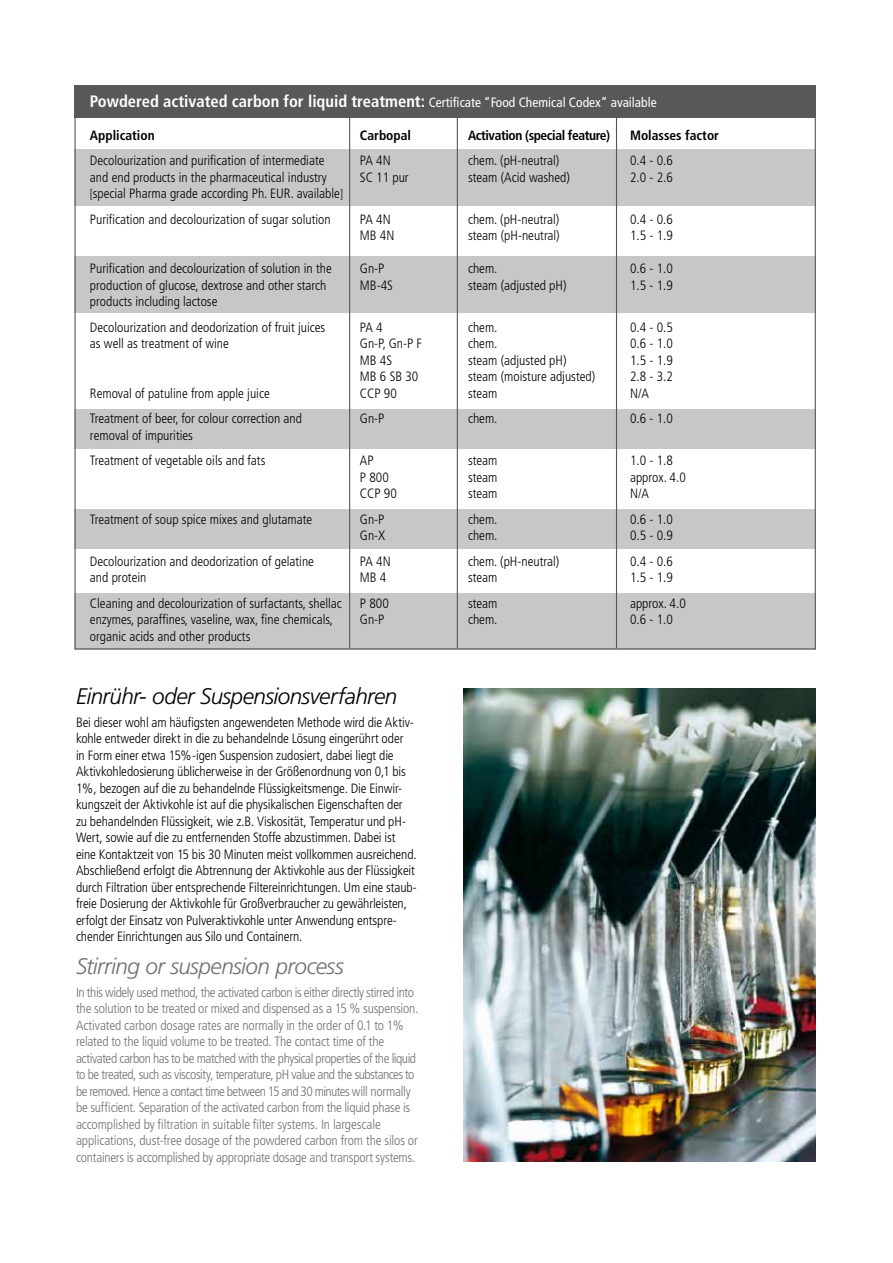
<style>
.page{position:relative;width:893px;height:1263px;background:#fff}
.page>*{position:absolute;margin:0;border:0;box-sizing:border-box;transform-origin:0 0}
.t1{font:italic 300 22.5px "Frutiger";letter-spacing:-.025em;color:#000}
.t2{font:italic 300 22.5px "Frutiger";letter-spacing:-.025em;color:#707172}
.t3{font:700 condensed 16.5px "Frutiger";color:#fff}
.t4{font:300 condensed 13.5px/16.5px "Frutiger";color:#000}
.t5{font:300 condensed 13.5px/16.5px "Frutiger";letter-spacing:-.02em;color:#707172}
.t6{font:700 condensed 13.5px "Frutiger";color:#000}
.t7{font:700 condensed 13.5px "Frutiger";letter-spacing:-.03em;color:#000}
.s1{font-weight:400;font-size:13.5px}
.s2{font-size:12px}
</style>
<div class="page">
<img style="left:463px;top:689px;width:353px;height:473px">
<div style="left:75px;top:592px;width:741px;height:57px;background:#c6c7c8"></div>
<div style="left:75px;top:509px;width:741px;height:40px;background:#c6c7c8"></div>
<div style="left:75px;top:409px;width:741px;height:40px;background:#c6c7c8"></div>
<div style="left:75px;top:256px;width:741px;height:57px;background:#c6c7c8"></div>
<div style="left:75px;top:149px;width:741px;height:57px;background:#c6c7c8"></div>
<div style="left:75px;top:85px;width:741px;height:32px;background:#58585a"></div>
<hr style="left:349px;top:116px;width:1px;height:532px;background:#58585a">
<hr style="left:457px;top:116px;width:1px;height:532px;background:#58585a">
<hr style="left:616px;top:116px;width:1px;height:532px;background:#58585a">
<p class="t3" style="left:90px;top:91px;width:568px">Powdered activated carbon for liquid treatment: <span class="s1">Certificate “Food Chemical Codex“ available</span></p>
<p class="t6" style="left:90px;top:127px;width:66px">Application</p>
<p class="t6" style="left:360px;top:127px;width:53px">Carbopal</p>
<p class="t7" style="left:468px;top:127px;width:144px">Activation (special feature)</p>
<p class="t6" style="left:630px;top:127px;width:91px">Molasses factor</p>
<p class="t4" style="left:90px;top:152px;width:236px">Decolourization and purification of intermediate</p>
<p class="t4" style="left:360px;top:152px;width:32px">PA 4N</p>
<p class="t4" style="left:468px;top:152px;width:93px">chem. (pH-neutral)</p>
<p class="t4" style="left:630px;top:152px;width:44px">0.4 - 0.6</p>
<p class="t4" style="left:90px;top:169px;width:238px">and end products in the pharmaceutical industry</p>
<p class="t4" style="left:360px;top:169px;width:50px">SC 11 pur</p>
<p class="t4" style="left:468px;top:169px;width:103px">steam (Acid washed)</p>
<p class="t4" style="left:630px;top:169px;width:44px">2.0 - 2.6</p>
<p class="t4" style="left:90px;top:181px;width:255px;line-height:25.5px"><span class="s2">[</span>special Pharma grade according Ph. EUR. available<span class="s2">]<br></span>Purification and decolourization of sugar solution</p>
<p class="t4" style="left:360px;top:211px;width:32px">PA 4N</p>
<p class="t4" style="left:468px;top:211px;width:93px">chem. (pH-neutral)</p>
<p class="t4" style="left:630px;top:211px;width:44px">0.4 - 0.6</p>
<p class="t4" style="left:360px;top:227px;width:36px">MB 4N</p>
<p class="t4" style="left:468px;top:227px;width:93px">steam (pH-neutral)</p>
<p class="t4" style="left:630px;top:227px;width:44px">1.5 - 1.9</p>
<p class="t4" style="left:90px;top:260px;width:243px">Purification and decolourization of solution in the</p>
<p class="t4" style="left:360px;top:260px;width:26px">Gn-P</p>
<p class="t4" style="left:468px;top:260px;width:31px">chem.</p>
<p class="t4" style="left:630px;top:260px;width:44px">0.6 - 1.0</p>
<p class="t4" style="left:90px;top:277px;width:238px">production of glucose, dextrose and other starch</p>
<p class="t4" style="left:360px;top:277px;width:34px">MB-4S</p>
<p class="t4" style="left:468px;top:277px;width:100px">steam (adjusted pH)</p>
<p class="t4" style="left:630px;top:277px;width:44px">1.5 - 1.9</p>
<p class="t4" style="left:90px;top:289px;width:237px;line-height:25.5px">products including lactose<br>Decolourization and deodorization of fruit juices</p>
<p class="t4" style="left:360px;top:319px;width:24px">PA 4</p>
<p class="t4" style="left:468px;top:319px;width:31px">chem.</p>
<p class="t4" style="left:630px;top:319px;width:44px">0.4 - 0.5</p>
<p class="t4" style="left:90px;top:335px;width:140px">as well as treatment of wine</p>
<p class="t4" style="left:360px;top:335px;width:63px">Gn-P, Gn-P F</p>
<p class="t4" style="left:468px;top:335px;width:31px">chem.</p>
<p class="t4" style="left:630px;top:335px;width:44px">0.6 - 1.0</p>
<p class="t4" style="left:360px;top:352px;width:34px">MB 4S</p>
<p class="t4" style="left:468px;top:352px;width:100px">steam (adjusted pH)</p>
<p class="t4" style="left:630px;top:352px;width:44px">1.5 - 1.9</p>
<p class="t4" style="left:360px;top:368px;width:60px">MB 6 SB 30</p>
<p class="t4" style="left:468px;top:368px;width:129px">steam (moisture adjusted)</p>
<p class="t4" style="left:630px;top:368px;width:44px">2.8 - 3.2</p>
<p class="t4" style="left:90px;top:385px;width:181px">Removal of patuline from apple juice</p>
<p class="t4" style="left:360px;top:385px;width:38px">CCP 90</p>
<p class="t4" style="left:468px;top:385px;width:31px">steam</p>
<p class="t4" style="left:630px;top:385px;width:21px">N/A</p>
<p class="t4" style="left:90px;top:410px;width:214px">Treatment of beer, for colour correction and</p>
<p class="t4" style="left:360px;top:410px;width:26px">Gn-P</p>
<p class="t4" style="left:468px;top:410px;width:31px">chem.</p>
<p class="t4" style="left:630px;top:410px;width:44px">0.6 - 1.0</p>
<p class="t4" style="left:90px;top:422px;width:177px;line-height:25.5px">removal of impurities<br>Treatment of vegetable oils and fats</p>
<p class="t4" style="left:360px;top:452px;width:15px">AP</p>
<p class="t4" style="left:468px;top:452px;width:31px">steam</p>
<p class="t4" style="left:630px;top:452px;width:44px">1.0 - 1.8</p>
<p class="t4" style="left:360px;top:469px;width:30px">P 800</p>
<p class="t4" style="left:468px;top:469px;width:31px">steam</p>
<p class="t4" style="left:630px;top:469px;width:57px">approx. 4.0</p>
<p class="t4" style="left:360px;top:485px;width:38px">CCP 90</p>
<p class="t4" style="left:468px;top:485px;width:31px">steam</p>
<p class="t4" style="left:630px;top:485px;width:21px">N/A</p>
<p class="t4" style="left:90px;top:511px;width:224px">Treatment of soup spice mixes and glutamate</p>
<p class="t4" style="left:360px;top:511px;width:26px">Gn-P</p>
<p class="t4" style="left:468px;top:511px;width:31px">chem.</p>
<p class="t4" style="left:630px;top:511px;width:44px">0.6 - 1.0</p>
<p class="t4" style="left:360px;top:527px;width:27px">Gn-X</p>
<p class="t4" style="left:468px;top:527px;width:31px">chem.</p>
<p class="t4" style="left:630px;top:527px;width:44px">0.5 - 0.9</p>
<p class="t4" style="left:90px;top:553px;width:226px">Decolourization and deodorization of gelatine</p>
<p class="t4" style="left:360px;top:553px;width:32px">PA 4N</p>
<p class="t4" style="left:468px;top:553px;width:93px">chem. (pH-neutral)</p>
<p class="t4" style="left:630px;top:553px;width:44px">0.4 - 0.6</p>
<p class="t4" style="left:90px;top:569px;width:58px">and protein</p>
<p class="t4" style="left:360px;top:569px;width:28px">MB 4</p>
<p class="t4" style="left:468px;top:569px;width:31px">steam</p>
<p class="t4" style="left:630px;top:569px;width:44px">1.5 - 1.9</p>
<p class="t4" style="left:90px;top:595px;width:253px">Cleaning and decolourization of surfactants, shellac</p>
<p class="t4" style="left:360px;top:595px;width:30px">P 800</p>
<p class="t4" style="left:468px;top:595px;width:31px">steam</p>
<p class="t4" style="left:630px;top:595px;width:57px">approx. 4.0</p>
<p class="t4" style="left:90px;top:611px;width:244px">enzymes, paraffines, vaseline, wax, fine chemicals,</p>
<p class="t4" style="left:360px;top:611px;width:26px">Gn-P</p>
<p class="t4" style="left:468px;top:611px;width:31px">chem.</p>
<p class="t4" style="left:630px;top:611px;width:44px">0.6 - 1.0</p>
<p class="t4" style="left:90px;top:628px;width:162px">organic acids and other products</p>
<h1 class="t1" style="left:76px;top:684px;width:323px">Einrühr- oder Suspensionsverfahren</h1>
<p class="t4" style="left:76px;top:714px;width:342px">Bei dieser wohl am häufigsten angewendeten Methode wird die Aktiv&shy;kohle entweder direkt in die zu behandelnde Lösung eingerührt oder<br>in Form einer etwa 15%-igen Suspension zudosiert, dabei liegt die Aktivkohledosierung üblicherweise in der Größenordnung von 0,1 bis 1%, bezogen auf die zu behandelnde Flüssigkeitsmenge. Die Einwir&shy;kungszeit der Aktivkohle ist auf die physikalischen Eigenschaften der zu behandelnden Flüssigkeit, wie z.B. Viskosität, Temperatur und pH-Wert, sowie auf die zu entfernenden Stoffe abzustimmen. Dabei ist eine Kontaktzeit von 15 bis 30 Minuten meist vollkommen ausreichend.<br>Abschließend erfolgt die Abtrennung der Aktivkohle aus der Flüssigkeit durch Filtration über entsprechende Filtereinrichtungen. Um eine staub&shy;freie Dosierung der Aktivkohle für Großverbraucher zu gewährleisten, erfolgt der Einsatz von Pulveraktivkohle unter Anwendung entspre&shy;chender Einrichtungen aus Silo und Containern.</p>
<h1 class="t2" style="left:76px;top:954px;width:269px">Stirring or suspension process</h1>
<p class="t5" style="left:76px;top:984px;width:344px">In this widely used method, the activated carbon is either directly stirred into the solution to be treated or mixed and dispensed as a 15 % suspension.<br>Activated carbon dosage rates are normally in the order of 0.1 to 1% related to the liquid volume to be treated. The contact time of the activated carbon has to be matched with the physical properties of the liquid to be treated, such as viscosity, temperature, pH value and the substances to be removed. Hence a contact time between 15 and 30 minutes will normally be sufficient. Separation of the activated carbon from the liquid phase is accomplished by filtration in suitable filter systems. In largescale applications, dust-free dosage of the powdered carbon from the silos or containers is accomplished by appropriate dosage and transport systems.</p>
</div>
